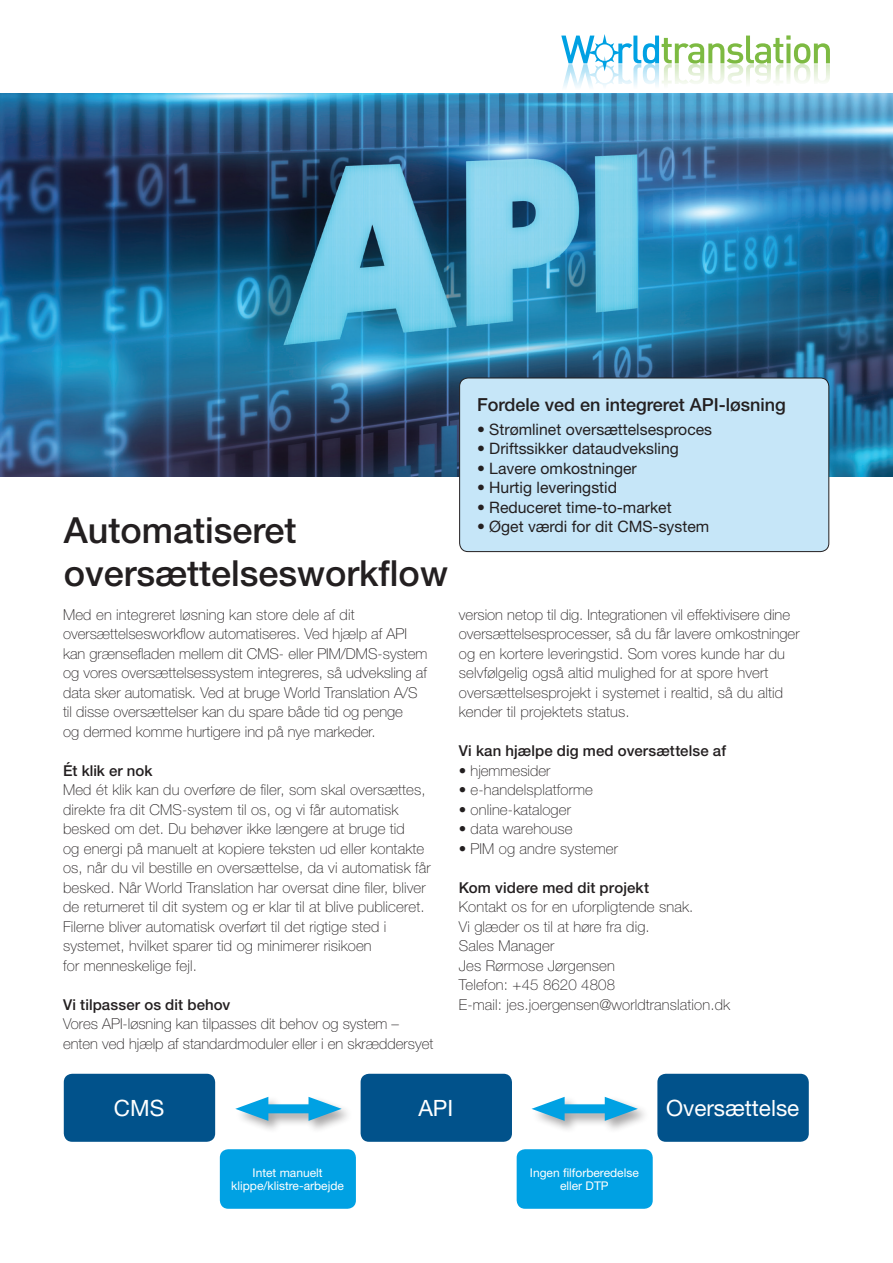
<style>
.page{position:relative;width:893px;height:1263px;background:#fff}
.page>*{position:absolute;margin:0;border:0;box-sizing:border-box;transform-origin:0 0}
.t1{font:500 36px/43.2px "Helvetica Neue LT Std";color:#231f20}
.t2{font:22.5px "Helvetica Neue LT Std";color:#fff}
.t3{font:500 18px "Helvetica Neue LT Std";color:#231f20}
.Punktopstilling__blå{font:15.75px "Helvetica Neue LT";color:#231f20}
.Brødtekst{font:100 15px/19.5px "Helvetica Neue LT Std";letter-spacing:.01em;color:#231f20}
.Overskrift__tekst{font:500 15px "Helvetica Neue LT Std";letter-spacing:.005em;color:#231f20}
.Brødtekst-2{font:500 15px "Helvetica Neue LT Std";letter-spacing:.005em;color:#231f20}
.Punktopstilling__bul{font:100 15px "Helvetica Neue LT Std";color:#231f20}
.t4{font:12px/13.5px "Helvetica Neue LT Std";color:#fff;text-align:center}
.s1{font-weight:300}
</style>
<div class="page">
<img style="left:0;top:94px;width:893px;height:382px">
<div style="left:460px;top:378px;width:369px;height:174px;background:#c6e6f8;border-radius:9px"></div>
<div style="left:459px;top:378px;width:370px;height:174px;border:1px solid #231f20;border-radius:9px"></div>
<div style="left:64px;top:1074px;width:151px;height:68px;background:#01528b;border-radius:9px"></div>
<div style="left:361px;top:1074px;width:151px;height:68px;background:#01528b;border-radius:9px"></div>
<div style="left:657px;top:1074px;width:152px;height:68px;background:#01528b;border-radius:9px"></div>
<svg style="left:561px;top:34px;width:269px;height:60px"></svg>
<div style="left:235px;top:1096px;width:119px;height:38px;background:#231f20;opacity:.4"></div>
<div style="left:254px;top:1104px;width:68px;height:9px;background:#00a1e3"></div>
<svg style="left:235px;top:1097px;width:33px;height:24px"></svg>
<svg style="left:308px;top:1097px;width:34px;height:24px"></svg>
<div style="left:531px;top:1096px;width:119px;height:38px;background:#231f20;opacity:.4"></div>
<div style="left:551px;top:1104px;width:68px;height:9px;background:#00a1e3"></div>
<svg style="left:531px;top:1097px;width:34px;height:24px"></svg>
<svg style="left:605px;top:1097px;width:33px;height:24px"></svg>
<div style="left:220px;top:1149px;width:136px;height:60px;background:#00a1e3;border-radius:9px"></div>
<div style="left:517px;top:1149px;width:136px;height:60px;background:#00a1e3;border-radius:9px"></div>
<p class="t1" style="left:64px;top:508px;width:386px">Automatiseret oversættelsesworkflow</p>
<p class="Brødtekst" style="left:63px;top:604px;width:366px">Med en integreret løsning kan store dele af dit oversættelsesworkflow automatiseres. Ved hjælp af API kan grænsefladen mellem dit CMS- eller PIM/DMS-system og vores oversættelsessystem integreres, så udveksling af data sker automatisk. Ved at bruge World Translation A/S til disse oversættelser kan du spare både tid og penge<br>og dermed komme hurtigere ind på nye markeder.</p>
<p class="Overskrift__tekst" style="left:63px;top:761px;width:91px">Ét klik er nok</p>
<p class="Brødtekst" style="left:63px;top:780px;width:369px">Med ét klik kan du overføre de filer, som skal oversættes, direkte fra dit CMS-system til os, og vi får automatisk besked om det. Du behøver ikke længere at bruge tid<br>og energi på manuelt at kopiere teksten ud eller kontakte os, når du vil bestille en oversættelse, da vi automatisk får besked. Når World Translation har oversat dine filer, bliver de returneret til dit system og er klar til at blive publiceret.<br>Filerne bliver automatisk overført til det rigtige sted i systemet, hvilket sparer tid og minimerer risikoen<br>for menneskelige fejl.</p>
<p class="Brødtekst-2" style="left:63px;top:995px;width:169px">Vi tilpasser os dit behov</p>
<p class="Brødtekst" style="left:63px;top:1014px;width:372px">Vores API-løsning kan tilpasses dit behov og system – enten ved hjælp af standardmoduler eller i en skræddersyet</p>
<p class="t3" style="left:477px;top:394px;width:310px">Fordele ved en integreret API-løsning</p>
<p class="Punktopstilling__blå" style="left:477px;top:420px;width:237px">• Strømlinet oversættelsesproces</p>
<p class="Punktopstilling__blå" style="left:477px;top:439px;width:203px">• Driftssikker dataudveksling</p>
<p class="Punktopstilling__blå" style="left:477px;top:459px;width:161px">• Lavere omkostninger</p>
<p class="Punktopstilling__blå" style="left:477px;top:478px;width:142px">• Hurtig leveringstid</p>
<p class="Punktopstilling__blå" style="left:477px;top:498px;width:196px">• Reduceret time-to-market</p>
<p class="Punktopstilling__blå" style="left:477px;top:517px;width:234px">• Øget værdi for dit CMS-system</p>
<p class="Brødtekst" style="left:459px;top:604px;width:342px">version netop til dig. Integrationen vil effektivisere dine oversættelsesprocesser, så du får lavere omkostninger og en kortere leveringstid. Som vores kunde har du selvfølgelig også altid mulighed for at spore hvert oversættelsesprojekt i systemet i realtid, så du altid kender til projektets status.</p>
<p class="Overskrift__tekst" style="left:459px;top:742px;width:269px">Vi kan hjælpe dig med oversættelse af</p>
<p class="Punktopstilling__bul" style="left:459px;top:762px;width:93px"><span class="s1">•</span> hjemmesider</p>
<p class="Brødtekst" style="left:459px;top:780px;width:136px"><span class="s1">•</span> e-handelsplatforme</p>
<p class="Brødtekst" style="left:459px;top:799px;width:114px"><span class="s1">•</span> online-kataloger</p>
<p class="Brødtekst" style="left:459px;top:819px;width:115px"><span class="s1">•</span> data warehouse</p>
<p class="Brødtekst" style="left:459px;top:838px;width:161px"><span class="s1">•</span> PIM og andre systemer</p>
<p class="Overskrift__tekst" style="left:459px;top:878px;width:192px">Kom videre med dit projekt</p>
<p class="Brødtekst" style="left:459px;top:897px;width:273px">Kontakt os for en uforpligtende snak.<br>Vi glæder os til at høre fra dig.<br>Sales Manager<br>Jes Rørmose Jørgensen<br>Telefon: +45 8620 4808<br>E-mail: jes.joergensen@worldtranslation.dk</p>
<p class="t2" style="left:114px;top:1094px;width:52px">CMS</p>
<p class="t2" style="left:418px;top:1094px;width:36px">API</p>
<p class="t2" style="left:666px;top:1094px;width:135px">Oversættelse</p>
<p class="t4" style="left:231px;top:1165px;width:114px">Intet manuelt klippe/klistre-arbejde</p>
<p class="t4" style="left:530px;top:1165px;width:110px">Ingen filforberedelse eller DTP</p>
</div>
